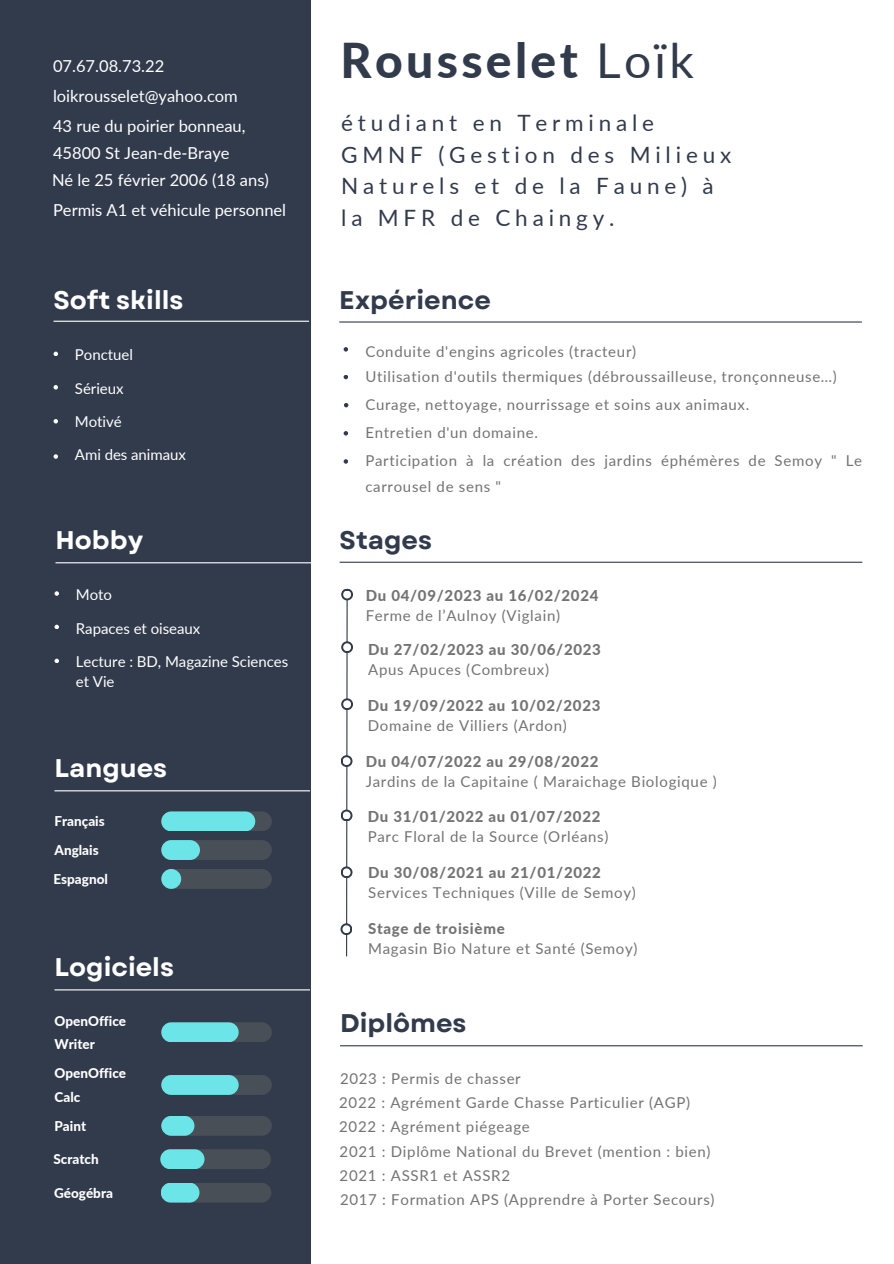
<style>
.page{position:relative;width:894px;height:1264px;background:#fff}
.page>*{position:absolute;margin:0;border:0;box-sizing:border-box;transform-origin:0 0}
.t1{font:800 48px "Lato";letter-spacing:.07em;color:#323b4c}
.t2{font:700 25.5px "Garet";color:#fff}
.t3{font:700 25.5px "Garet";color:#323b4c}
.t4{font:22.5px/31.5px "Lato";letter-spacing:.215em;color:#323b4c}
.t5{font:16.5px/27px "Lato";color:#fff}
.t6{font:15px/25.8px "Lato";letter-spacing:.045em;color:#737373}
.t7{font:800 15px "Lato";letter-spacing:.045em;color:#737373}
.t8{font:15px/20.2px "Lato";letter-spacing:-.005em;color:#fff}
.t9{font:800 13.5px/23.7px "Lato";color:#fff}
.s1{font-weight:400}
</style>
<div class="page">
<div style="left:0;top:0;width:310px;height:1263px;background:#323b4c"></div>
<hr style="left:54px;top:790px;width:256px;height:1px;background:#fff">
<div style="left:161px;top:811px;width:111px;height:20px;background:#494f56;border-radius:10px"></div>
<div style="left:161px;top:811px;width:94px;height:20px;background:#6ce5e8;border-radius:10px"></div>
<div style="left:161px;top:840px;width:111px;height:20px;background:#494f56;border-radius:10px"></div>
<div style="left:161px;top:840px;width:39px;height:20px;background:#6ce5e8;border-radius:10px"></div>
<div style="left:161px;top:869px;width:111px;height:19px;background:#494f56;border-radius:10px"></div>
<div style="left:161px;top:869px;width:20px;height:19px;background:#6ce5e8;border-radius:50%"></div>
<hr style="left:339px;top:561px;width:523px;height:2px;background:#323b4c">
<svg style="left:343px;top:599px;width:7px;height:358px"></svg>
<svg style="left:341px;top:641px;width:12px;height:12px"></svg>
<div style="left:343px;top:643px;width:8px;height:8px;background:#fff;border-radius:50%"></div>
<svg style="left:341px;top:698px;width:12px;height:12px"></svg>
<div style="left:343px;top:700px;width:8px;height:8px;background:#fff;border-radius:50%"></div>
<svg style="left:340px;top:755px;width:12px;height:12px"></svg>
<div style="left:342px;top:757px;width:8px;height:8px;background:#fff;border-radius:50%"></div>
<svg style="left:340px;top:809px;width:12px;height:12px"></svg>
<div style="left:342px;top:811px;width:8px;height:8px;background:#fff;border-radius:50%"></div>
<svg style="left:340px;top:866px;width:12px;height:12px"></svg>
<div style="left:342px;top:868px;width:8px;height:8px;background:#fff;border-radius:50%"></div>
<hr style="left:340px;top:1045px;width:522px;height:1px;background:#323b4c">
<hr style="left:339px;top:321px;width:522px;height:1px;background:#323b4c">
<svg style="left:343px;top:347px;width:5px;height:4px"></svg>
<svg style="left:343px;top:375px;width:5px;height:4px"></svg>
<svg style="left:344px;top:403px;width:4px;height:4px"></svg>
<svg style="left:343px;top:431px;width:5px;height:4px"></svg>
<svg style="left:53px;top:351px;width:5px;height:5px"></svg>
<svg style="left:53px;top:385px;width:5px;height:4px"></svg>
<svg style="left:53px;top:419px;width:5px;height:4px"></svg>
<svg style="left:53px;top:454px;width:5px;height:5px"></svg>
<hr style="left:53px;top:321px;width:256px;height:1px;background:#fff">
<svg style="left:343px;top:459px;width:5px;height:4px"></svg>
<hr style="left:55px;top:562px;width:256px;height:1px;background:#fff">
<svg style="left:54px;top:591px;width:5px;height:4px"></svg>
<svg style="left:54px;top:624px;width:5px;height:5px"></svg>
<svg style="left:54px;top:658px;width:5px;height:5px"></svg>
<hr style="left:54px;top:989px;width:256px;height:1px;background:#fff">
<div style="left:161px;top:1022px;width:111px;height:20px;background:#494f56;border-radius:10px"></div>
<div style="left:161px;top:1022px;width:77px;height:20px;background:#6ce5e8;border-radius:10px"></div>
<div style="left:161px;top:1074px;width:111px;height:20px;background:#494f56;border-radius:10px"></div>
<div style="left:161px;top:1074px;width:77px;height:20px;background:#6ce5e8;border-radius:10px"></div>
<div style="left:161px;top:1115px;width:111px;height:20px;background:#494f56;border-radius:10px"></div>
<div style="left:161px;top:1115px;width:33px;height:20px;background:#6ce5e8;border-radius:10px"></div>
<div style="left:160px;top:1149px;width:111px;height:20px;background:#494f56;border-radius:10px"></div>
<div style="left:160px;top:1149px;width:44px;height:20px;background:#6ce5e8;border-radius:10px"></div>
<div style="left:161px;top:1182px;width:110px;height:20px;background:#494f56;border-radius:10px"></div>
<div style="left:161px;top:1182px;width:38px;height:20px;background:#6ce5e8;border-radius:10px"></div>
<svg style="left:340px;top:923px;width:12px;height:12px"></svg>
<div style="left:342px;top:925px;width:8px;height:8px;background:#fff;border-radius:50%"></div>
<svg style="left:341px;top:588px;width:12px;height:12px"></svg>
<div style="left:343px;top:590px;width:8px;height:8px;background:#fff;border-radius:50%"></div>
<h5 class="t5" style="left:53px;top:52px;width:113px">07.67.08.73.22</h5>
<h5 class="t5" style="left:53px;top:83px;width:186px">loikrousselet@yahoo.com</h5>
<h5 class="t5" style="left:53px;top:112px;width:194px">43 rue du poirier bonneau,<br>45800 St Jean-de-Braye</h5>
<h5 class="t5" style="left:52px;top:167px;width:218px">Né le 25 février 2006 (18 ans)</h5>
<h4 class="t5" style="left:53px;top:196px;width:234px">Permis A1 et véhicule personnel</h4>
<h4 class="t2" style="left:53px;top:281px;width:131px">Soft skills</h4>
<h2 class="t8" style="left:75px;top:344px;width:59px">Ponctuel</h2>
<h5 class="t8" style="left:75px;top:378px;width:50px">Sérieux</h5>
<h5 class="t8" style="left:75px;top:411px;width:48px">Motivé</h5>
<h4 class="t8" style="left:75px;top:444px;width:112px">Ami des animaux</h4>
<h5 class="t2" style="left:55px;top:522px;width:89px">Hobby</h5>
<h5 class="t8" style="left:76px;top:584px;width:38px">Moto</h5>
<h4 class="t8" style="left:76px;top:617px;width:126px">Rapaces et oiseaux</h4>
<h4 class="t8" style="left:76px;top:650px;width:214px">Lecture : BD, Magazine Sciences et Vie</h4>
<h5 class="t2" style="left:54px;top:750px;width:114px">Langues</h5>
<h5 class="t9" style="left:54px;top:809px;width:52px">Français</h5>
<h5 class="t9" style="left:54px;top:838px;width:46px">Anglais</h5>
<h2 class="t9" style="left:53px;top:867px;width:56px">Espagnol</h2>
<h4 class="t2" style="left:54px;top:949px;width:121px">Logiciels</h4>
<h4 class="t9" style="left:54px;top:1008px;width:73px">OpenOffice<br>Writer</h4>
<h5 class="t9" style="left:54px;top:1061px;width:73px">OpenOffice<br>Calc</h5>
<h5 class="t9" style="left:54px;top:1113px;width:33px">Paint</h5>
<h2 class="t9" style="left:53px;top:1147px;width:47px">Scratch</h2>
<h5 class="t9" style="left:54px;top:1180px;width:60px">Géogébra</h5>
<h5 class="t1" style="left:340px;top:31px;width:355px">Rousselet <span class="s1">Loïk</span></h5>
<h5 class="t4" style="left:341px;top:107px;width:391px">étudiant en Terminale<br>GMNF (Gestion des Milieux<br>Naturels et de la Faune) à la MFR de Chaingy.</h5>
<p class="t3" style="left:339px;top:281px;width:153px">Expérience</p>
<h1 class="t6" style="left:365px;top:338px;width:272px">Conduite d'engins agricoles (tracteur)</h1>
<h3 class="t6" style="left:365px;top:363px;width:473px">Utilisation d'outils thermiques (débroussailleuse, tronçonneuse…)</h3>
<h2 class="t6" style="left:365px;top:391px;width:385px">Curage, nettoyage, nourrissage et soins aux animaux.</h2>
<h5 class="t6" style="left:365px;top:419px;width:174px">Entretien d'un domaine.</h5>
<h5 class="t6" style="left:365px;top:447px;width:498px">Participation à la création des jardins éphémères de Semoy " Le carrousel de sens "</h5>
<h5 class="t3" style="left:339px;top:521px;width:94px">Stages</h5>
<h5 class="t7" style="left:365px;top:586px;width:234px">Du 04/09/2023 au 16/02/2024</h5>
<h5 class="t6" style="left:365px;top:602px;width:196px">Ferme de l’Aulnoy (Viglain)</h5>
<p class="t7" style="left:368px;top:640px;width:234px">Du 27/02/2023 au 30/06/2023</p>
<p class="t6" style="left:368px;top:656px;width:182px">Apus Apuces (Combreux)</p>
<h5 class="t7" style="left:367px;top:696px;width:234px">Du 19/09/2022 au 10/02/2023</h5>
<h2 class="t6" style="left:367px;top:712px;width:200px">Domaine de Villiers (Ardon)</h2>
<h5 class="t7" style="left:365px;top:751px;width:234px">Du 04/07/2022 au 29/08/2022</h5>
<h5 class="t6" style="left:365px;top:768px;width:352px">Jardins de la Capitaine ( Maraichage Biologique )</h5>
<h5 class="t7" style="left:367px;top:807px;width:234px">Du 31/01/2022 au 01/07/2022</h5>
<h5 class="t6" style="left:367px;top:823px;width:242px">Parc Floral de la Source (Orléans)</h5>
<h5 class="t7" style="left:368px;top:863px;width:234px">Du 30/08/2021 au 21/01/2022</h5>
<h2 class="t6" style="left:368px;top:879px;width:269px">Services Techniques (Ville de Semoy)</h2>
<h5 class="t7" style="left:368px;top:918px;width:138px">Stage de troisième</h5>
<h5 class="t6" style="left:368px;top:935px;width:271px">Magasin Bio Nature et Santé (Semoy)</h5>
<p class="t3" style="left:340px;top:1004px;width:128px">Diplômes</p>
<h5 class="t6" style="left:340px;top:1065px;width:182px">2023 : Permis de chasser</h5>
<p class="t6" style="left:339px;top:1089px;width:352px">2022 : Agrément Garde Chasse Particulier (AGP)</p>
<p class="t6" style="left:339px;top:1113px;width:192px">2022 : Agrément piégeage</p>
<p class="t6" style="left:339px;top:1137px;width:372px">2021 : Diplôme National du Brevet (mention : bien)</p>
<p class="t6" style="left:339px;top:1162px;width:172px">2021 : ASSR1 et ASSR2</p>
<h2 class="t6" style="left:340px;top:1186px;width:376px">2017 : Formation APS (Apprendre à Porter Secours)</h2>
</div>
